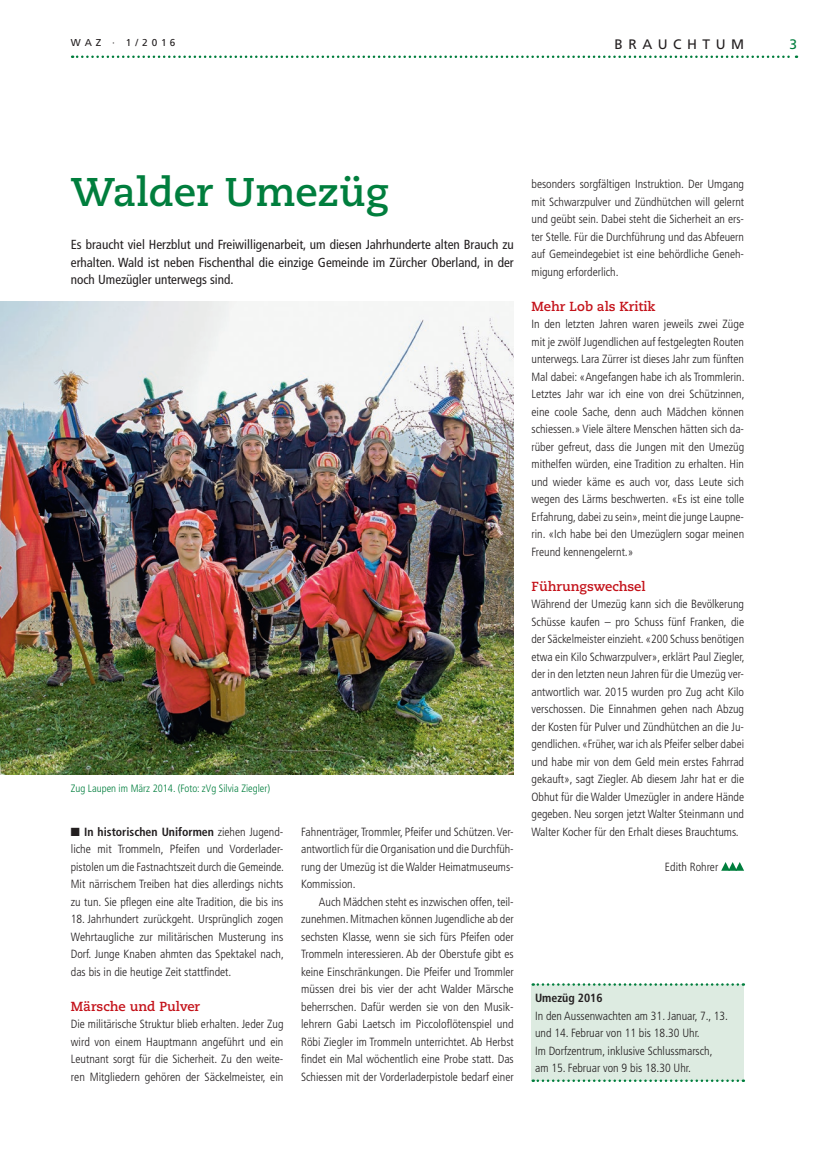
<style>
.page{position:relative;width:815px;height:1152px;background:#fff}
.page>*{position:absolute;margin:0;border:0;box-sizing:border-box;transform-origin:0 0}
.t1{font:700 40px "Caecilia";color:#007e3d}
.t2{font:13.75px "Frutiger LT Std";letter-spacing:.4em;color:#231f20}
.t3{font:13.75px "Frutiger LT Std";color:#007e3d}
.t4{font:condensed 13.12px/17.5px "Frutiger LT Std";color:#231f20;text-align:justify}
.t5{font:700 13.12px "Caecilia";color:#c4121a}
.t6{font:300 condensed 11.88px/17.5px "Frutiger LT Std";color:#231f20;text-align:justify}
.t7{font:700 condensed 11.88px "Frutiger LT Std";color:#231f20}
.t8{font:300 condensed 10.62px "Frutiger LT Std";color:#007e3d}
.t9{font:10px "Frutiger LT Std";letter-spacing:.4em;color:#231f20}
.s1{font-weight:700}
</style>
<div class="page">
<svg style="left:72px;top:56px;width:725px;height:2px"></svg>
<svg style="left:721px;top:862px;width:23px;height:8px"></svg>
<img style="left:0;top:302px;width:514px;height:472px">
<div style="left:531px;top:984px;width:213px;height:96px;background:#ddebe1"></div>
<svg style="left:533px;top:983px;width:211px;height:2px"></svg>
<svg style="left:533px;top:1079px;width:211px;height:3px"></svg>
<p class="t9" style="left:71px;top:37px;width:106px">WAZ · 1/2016</p>
<p class="t2" style="left:615px;top:36px;width:131px">BRAUCHTUM</p>
<p class="t3" style="left:790px;top:36px;width:9px">3</p>
<h1 class="t1" style="left:71px;top:168px;width:319px">Walder Umezüg</h1>
<p class="t4" style="left:71px;top:236px;width:444px">Es braucht viel Herzblut und Freiwilligenarbeit, um diesen Jahrhunderte alten Brauch zu erhalten. Wald ist neben Fischenthal die einzige Gemeinde im Zürcher Oberland, in der noch Umezügler unterwegs sind.</p>
<p class="t8" style="left:71px;top:782px;width:201px">Zug Laupen im März 2014. (Foto: zVg Silvia Ziegler)</p>
<p class="t6" style="left:71px;top:823px;width:215px;text-align:left">■ <span class="s1">In historischen Uniformen</span> ziehen Jugend&shy;liche mit Trommeln, Pfeifen und Vorderlader&shy;pistolen um die Fastnachtszeit durch die Gemeinde.<br>Mit närrischem Treiben hat dies allerdings nichts zu tun. Sie pflegen eine alte Tradition, die bis ins</p>
<p class="t6" style="left:71px;top:910px;width:215px">18. Jahrhundert zurückgeht. Ursprünglich zogen Wehrtaugliche zur militärischen Musterung ins Dorf. Junge Knaben ahmten das Spektakel nach, das bis in die heutige Zeit stattfindet.</p>
<p class="t5" style="left:71px;top:998px;width:131px">Märsche und Pulver</p>
<p class="t6" style="left:71px;top:1015px;width:214px">Die militärische Struktur blieb erhalten. Jeder Zug wird von einem Hauptmann angeführt und ein Leutnant sorgt für die Sicherheit. Zu den weite&shy;ren Mitgliedern gehören der Säckelmeister, ein</p>
<p class="t6" style="left:301px;top:823px;width:214px">Fahnenträger, Trommler, Pfeifer und Schützen. Ver&shy;antwortlich für die Organisation und die Durchfüh&shy;rung der Umezüg ist die Walder Heimatmuseums-Kommission.</p>
<p class="t6" style="left:301px;top:893px;width:214px;text-indent:18px">Auch Mädchen steht es inzwischen offen, teil&shy;zunehmen. Mitmachen können Jugendliche ab der sechsten Klasse, wenn sie sich fürs Pfeifen oder Trommeln interessieren. Ab der Oberstufe gibt es keine Einschränkungen. Die Pfeifer und Trommler müssen drei bis vier der acht Walder Märsche beherrschen. Dafür werden sie von den Musik&shy;lehrern Gabi Laetsch im Piccoloflötenspiel und Röbi Ziegler im Trommeln unterrichtet. Ab Herbst findet ein Mal wöchentlich eine Probe statt. Das Schiessen mit der Vorderladerpistole bedarf einer</p>
<p class="t6" style="left:531px;top:175px;width:214px">besonders sorgfältigen Instruktion. Der Umgang mit Schwarzpulver und Zündhütchen will gelernt und geübt sein. Dabei steht die Sicherheit an ers&shy;ter Stelle. Für die Durchführung und das Abfeuern auf Gemeindegebiet ist eine behördliche Geneh&shy;migung erforderlich.</p>
<p class="t5" style="left:531px;top:298px;width:125px">Mehr Lob als Kritik</p>
<p class="t6" style="left:531px;top:315px;width:215px">In den letzten Jahren waren jeweils zwei Züge mit je zwölf Jugendlichen auf festgelegten Routen unterwegs. Lara Zürrer ist dieses Jahr zum fünften Mal dabei: «Angefangen habe ich als Trommlerin.<br>Letztes Jahr war ich eine von drei Schützinnen, eine coole Sache, denn auch Mädchen können schiessen.» Viele ältere Menschen hätten sich da&shy;rüber gefreut, dass die Jungen mit den Umezüg mithelfen würden, eine Tradition zu erhalten. Hin und wieder käme es auch vor, dass Leute sich wegen des Lärms beschwerten. «Es ist eine tolle Erfahrung, dabei zu sein», meint die junge Laupne&shy;rin. «Ich habe bei den Umezüglern sogar meinen Freund kennengelernt.»</p>
<p class="t5" style="left:531px;top:578px;width:116px">Führungswechsel</p>
<p class="t6" style="left:531px;top:595px;width:215px">Während der Umezüg kann sich die Bevölkerung Schüsse kaufen – pro Schuss fünf Franken, die der Säckelmeister einzieht. «200 Schuss benötigen etwa ein Kilo Schwarzpulver», erklärt Paul Ziegler, der in den letzten neun Jahren für die Umezüg ver&shy;antwortlich war. 2015 wurden pro Zug acht Kilo verschossen. Die Einnahmen gehen nach Abzug der Kosten für Pulver und Zündhütchen an die Ju&shy;gendlichen. «Früher, war ich als Pfeifer selber dabei und habe mir von dem Geld mein erstes Fahrrad gekauft», sagt Ziegler. Ab diesem Jahr hat er die Obhut für die Walder Umezügler in andere Hände gegeben. Neu sorgen jetzt Walter Steinmann und Walter Kocher für den Erhalt dieses Brauchtums.</p>
<p class="t6" style="left:665px;top:858px;width:55px">Edith Rohrer</p>
<p class="t7" style="left:535px;top:991px;width:69px">Umezüg 2016</p>
<p class="t6" style="left:535px;top:1007px;width:195px;text-align:left">In den Aussenwachten am 31. Januar, 7., 13. und 14. Februar von 11 bis 18.30 Uhr.<br>Im Dorfzentrum, inklusive Schlussmarsch, am 15. Februar von 9 bis 18.30 Uhr.</p>
</div>
